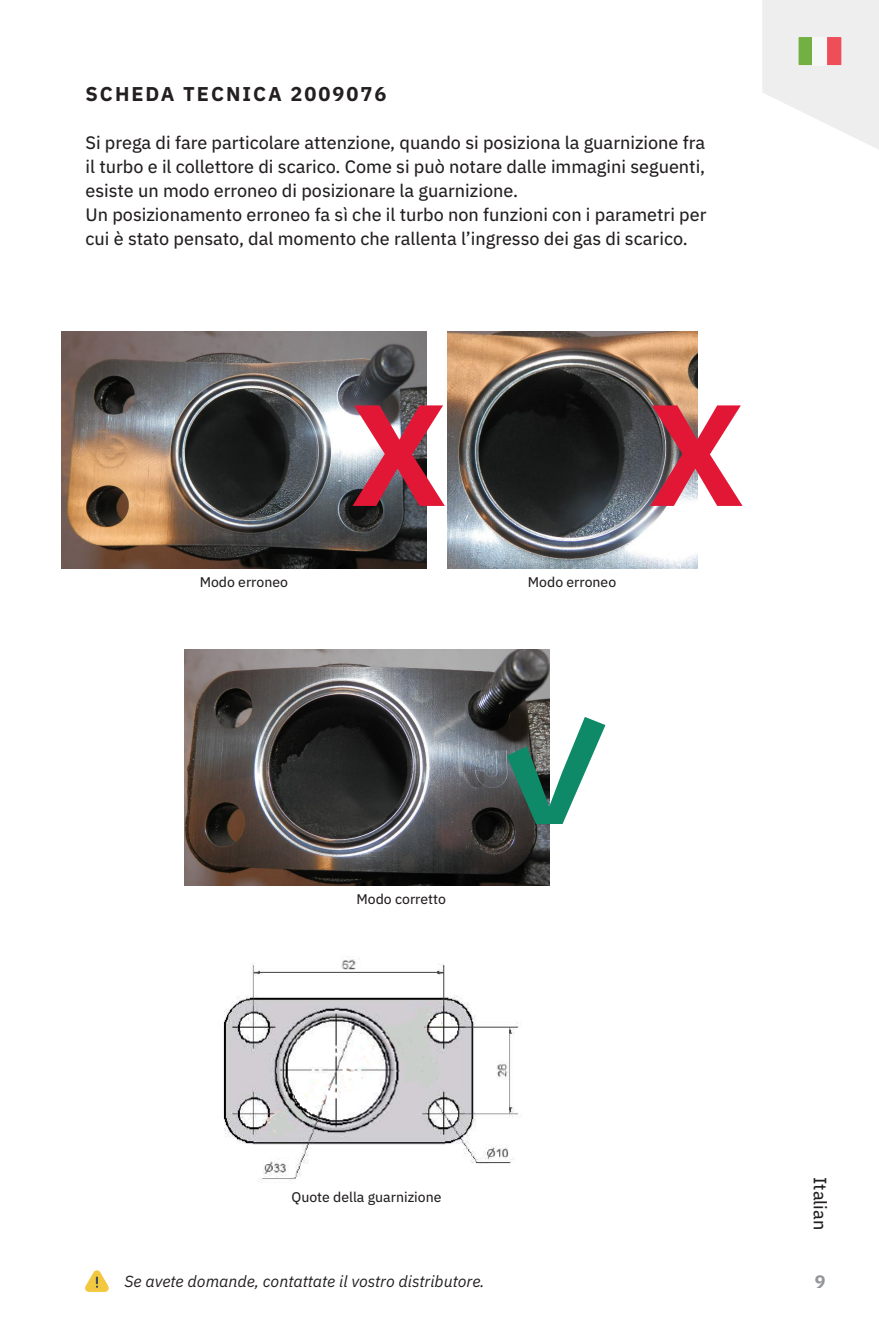
<style>
.page{position:relative;width:879px;height:1338px;background:#fff}
.page>*{position:absolute;margin:0;border:0;box-sizing:border-box;transform-origin:0 0}
.t1{font:700 144px "IBM Plex Sans";color:#e21736}
.t2{font:700 144px "IBM Plex Sans";color:#0e8a68}
.t3{font:700 20px "IBM Plex Sans";letter-spacing:.1em;color:#231f20}
.t4{font:18px/24px "IBM Plex Sans Text";color:#231f20;text-align:justify}
.t5{font:700 18px "IBM Plex Sans";color:#939598}
.t6{font:italic 16px "IBM Plex Sans";color:#231f20}
.t7{font:14px "IBM Plex Sans Text";color:#231f20}
</style>
<div class="page">
<svg style="left:85px;top:1270px;width:24px;height:22px"></svg>
<svg style="left:762px;top:0;width:117px;height:150px"></svg>
<img style="left:61px;top:331px;width:365px;height:237px">
<img style="left:447px;top:331px;width:250px;height:237px">
<img style="left:184px;top:650px;width:365px;height:236px">
<img style="left:223px;top:957px;width:299px;height:226px">
<p class="t3" style="left:85px;top:78px;width:302px">SCHEDA TECNICA 2009076</p>
<p class="t4" style="left:85px;top:129px;width:621px">Si prega di fare particolare attenzione, quando si posiziona la guarnizione fra il turbo e il collettore di scarico. Come si può notare dalle immagini seguenti, esiste un modo erroneo di posizionare la guarnizione.</p>
<p class="t4" style="left:85px;top:201px;width:622px">Un posizionamento erroneo fa sì che il turbo non funzioni con i parametri per cui è stato pensato, dal momento che rallenta l’ingresso dei gas di scarico.</p>
<p class="t1" style="left:350px;top:340px;width:98px">X</p>
<p class="t1" style="left:648px;top:340px;width:98px">X</p>
<p class="t7" style="left:200px;top:571px;width:90px">Modo erroneo</p>
<p class="t7" style="left:528px;top:571px;width:90px">Modo erroneo</p>
<p class="t7" style="left:356px;top:888px;width:91px">Modo corretto</p>
<p class="t2" style="left:490px;top:658px;width:133px">✓</p>
<p class="t7" style="left:291px;top:1186px;width:152px">Quote della guarnizione</p>
<p class="t6" style="left:124px;top:1269px;width:362px">Se avete domande, contattate il vostro distributore.</p>
<p class="t4" style="left:834px;top:1177px;width:55px;rotate:90deg">Italian</p>
<p class="t5" style="left:814px;top:1268px;width:12px">9</p>
</div>
